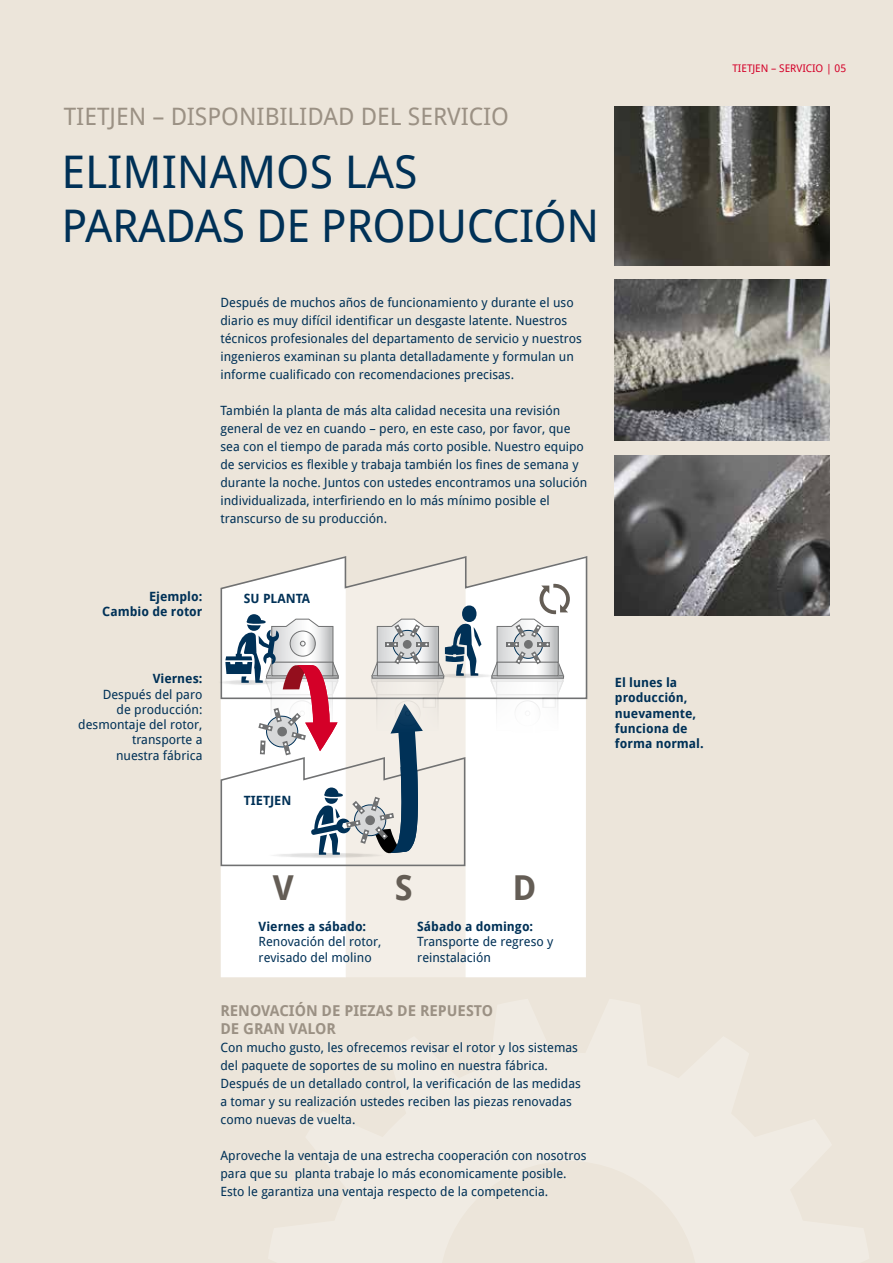
<style>
.page{position:relative;width:893px;height:1263px;background:#ece5da}
.page>*{position:absolute;margin:0;border:0;box-sizing:border-box;transform-origin:0 0}
.t1{font:45px/54px "Droid Sans";letter-spacing:-.01em;color:#003157}
.t2{font:700 34.35px "Droid Sans";color:#645d55}
.t3{font:24px "Droid Sans";color:#9b9184}
.t4{font:700 15px/18px "Droid Sans";color:#9b9184}
.t5{font:12.75px/18px "Droid Sans";color:#003157}
.t6{font:700 12.75px/15.3px "Droid Sans";color:#003157}
.t7{font:10.5px "Droid Sans";color:#d40028}
</style>
<div class="page">
<img style="left:615px;top:456px;width:214px;height:160px">
<img style="left:615px;top:106px;width:214px;height:160px">
<img style="left:615px;top:280px;width:214px;height:160px">
<div style="left:346px;top:867px;width:119px;height:110px;background:#f3eee7"></div>
<div style="left:221px;top:867px;width:125px;height:110px;background:#fff"></div>
<div style="left:465px;top:700px;width:121px;height:277px;background:#fff"></div>
<svg style="left:220px;top:556px;width:368px;height:144px"></svg>
<div style="left:462px;top:605px;width:14px;height:17px;background:#003157;border-radius:50%"></div>
<div style="left:436px;top:673px;width:58px;height:5px;background:#ededed;border-radius:50%"></div>
<div style="left:436px;top:673px;width:58px;height:5px;border:1px solid #fff;border-radius:50%"></div>
<div style="left:218px;top:679px;width:59px;height:7px;border:1px solid #fff;border-radius:50%"></div>
<svg style="left:490px;top:583px;width:81px;height:156px;background:#e8e9e9"></svg>
<div style="left:524px;top:640px;width:9px;height:9px;background:#707172;border-radius:50%"></div>
<svg style="left:220px;top:614px;width:261px;height:253px"></svg>
<h3 class="t3" style="left:64px;top:102px;width:447px">TIETJEN – DISPONIBILIDAD DEL SERVICIO</h3>
<h1 class="t1" style="left:61px;top:145px;width:539px">ELIMINAMOS LAS<br>PARADAS DE PRODUCCIÓN</h1>
<p class="t5" style="left:220px;top:294px;width:363px">Después de muchos años de funcionamiento y durante el uso diario es muy difícil identificar un desgaste latente. Nuestros técnicos profesionales del departamento de servicio y nuestros ingenieros examinan su planta detalladamente y formulan un informe cualificado con recomendaciones precisas.</p>
<p class="t5" style="left:220px;top:402px;width:368px">También la planta de más alta calidad necesita una revisión general de vez en cuando – pero, en este caso, por favor, que sea con el tiempo de parada más corto posible. Nuestro equipo de servicios es flexible y trabaja también los fines de semana y durante la noche. Juntos con ustedes encontramos una solución individualizada, interfiriendo en lo más mínimo posible el transcurso de su producción.</p>
<p class="t6" style="left:102px;top:589px;width:102px;text-align:right">Ejemplo:<br>Cambio de rotor</p>
<p class="t6" style="left:153px;top:671px;width:51px">Viernes:</p>
<p class="t5" style="left:78px;top:686px;width:126px;line-height:15.3px;text-align:right">Después del paro<br>de producción: desmontaje del rotor, transporte a<br>nuestra fábrica</p>
<p class="t6" style="left:244px;top:590px;width:68px">SU PLANTA</p>
<p class="t6" style="left:244px;top:793px;width:49px">TIETJEN</p>
<p class="t6" style="left:615px;top:675px;width:90px">El lunes la producción, nuevamente, funciona de forma normal.</p>
<h2 class="t2" style="left:273px;top:868px;width:22px">V</h2>
<h2 class="t2" style="left:395px;top:868px;width:20px">S</h2>
<h2 class="t2" style="left:512px;top:868px;width:26px">D</h2>
<p class="t6" style="left:259px;top:919px;width:109px">Viernes a sábado:</p>
<p class="t5" style="left:259px;top:934px;width:124px;line-height:15.3px">Renovación del rotor, revisado del molino</p>
<p class="t6" style="left:417px;top:919px;width:117px">Sábado a domingo:</p>
<p class="t5" style="left:417px;top:934px;width:138px;line-height:15.3px">Transporte de regreso y reinstalación</p>
<p class="t4" style="left:220px;top:1001px;width:274px">RENOVACIÓN DE PIEZAS DE REPUESTO<br>DE GRAN VALOR</p>
<p class="t5" style="left:220px;top:1038px;width:362px">Con mucho gusto, les ofrecemos revisar el rotor y los sistemas del paquete de soportes de su molino en nuestra fábrica.<br>Después de un detallado control, la verificación de las medidas a tomar y su realización ustedes reciben las piezas renovadas como nuevas de vuelta.</p>
<p class="t5" style="left:220px;top:1146px;width:368px">Aproveche la ventaja de una estrecha cooperación con nosotros para que su planta trabaje lo más economicamente posible.<br>Esto le garantiza una ventaja respecto de la competencia.</p>
<p class="t7" style="left:732px;top:62px;width:115px">TIETJEN – SERVICIO | 05</p>
</div>
